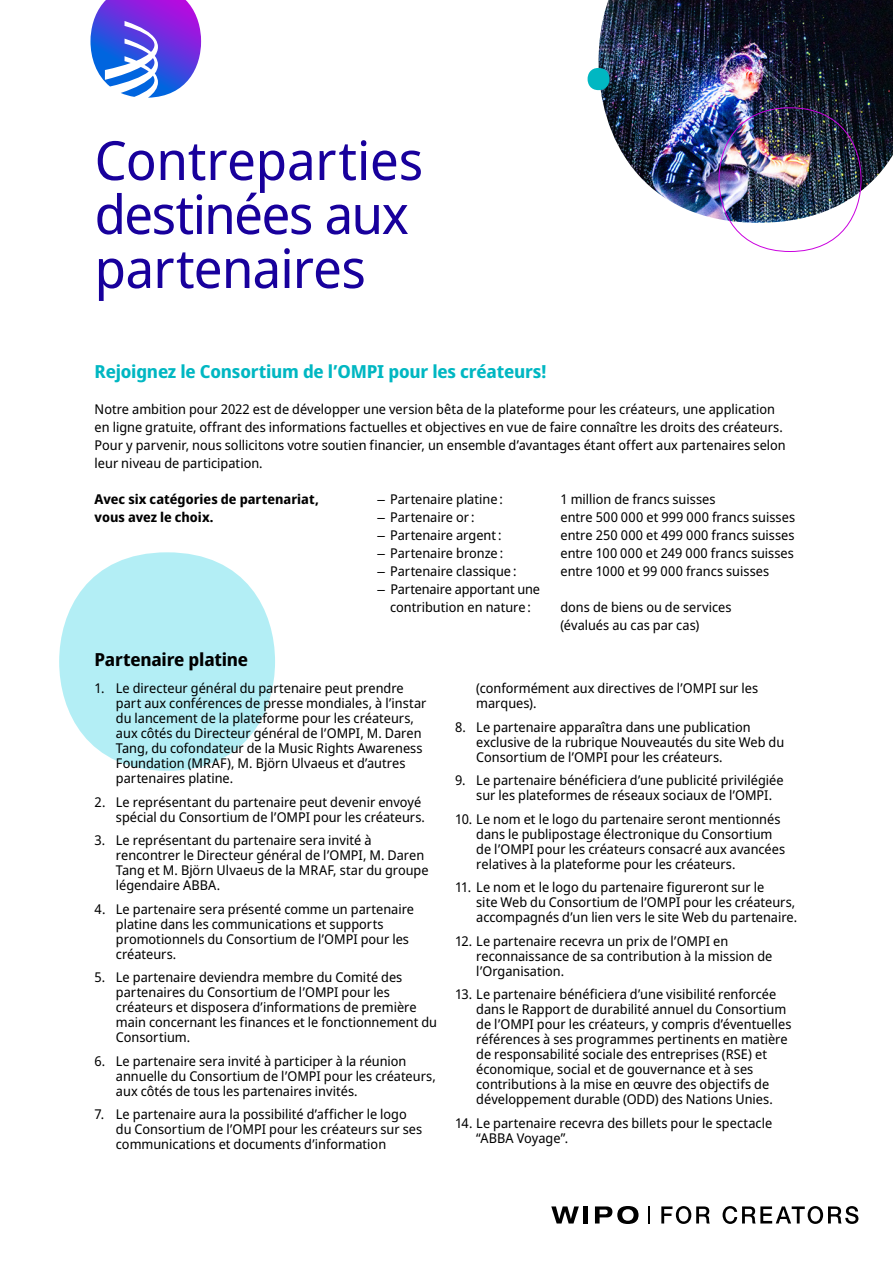
<style>
.page{position:relative;width:893px;height:1263px;background:#fff}
.page>*{position:absolute;margin:0;border:0;box-sizing:border-box;transform-origin:0 0}
.Body{font:54px/54px "Noto Sans Display";letter-spacing:-.01em;color:#18009c}
.S_Title{font:700 18px "Noto Sans Display";letter-spacing:-.01em;color:#01b7c2}
.S_Title-2{font:700 18px "Noto Sans Display";letter-spacing:-.01em;color:#000}
.Box{font:13.5px/15px "Noto Sans Display";color:#000}
.Body-2{font:13.5px/18px "Noto Sans Display";color:#000}
.Body-3{font:700 13.5px/18px "Noto Sans Display";color:#000}
.s1{font-family:"Arial"}
</style>
<div class="page">
<svg style="left:661px;top:1206px;width:49px;height:18px"></svg>
<svg style="left:722px;top:1206px;width:136px;height:18px"></svg>
<svg style="left:551px;top:1206px;width:28px;height:18px"></svg>
<div style="left:583px;top:1206px;width:5px;height:18px;background:#000"></div>
<svg style="left:595px;top:1206px;width:43px;height:18px"></svg>
<svg style="left:648px;top:1206px;width:1px;height:18px"></svg>
<img style="left:598px;top:0;width:294px;height:223px">
<div style="left:587px;top:68px;width:22px;height:22px;background:#01b7c2;border-radius:50%"></div>
<div style="left:59px;top:552px;width:216px;height:219px;background:#b3eef5;border-radius:50%"></div>
<svg style="left:90px;top:0;width:111px;height:98px"></svg>
<p class="Body" style="left:95px;top:135px;width:330px">Contreparties destinées aux partenaires</p>
<p class="S_Title" style="left:95px;top:359px;width:453px">Rejoignez le Consortium de l’OMPI pour les créateurs!</p>
<p class="Body-2" style="left:95px;top:400px;width:692px">Notre ambition pour 2022 est de développer une version bêta de la plateforme pour les créateurs, une application en ligne gratuite, offrant des informations factuelles et objectives en vue de faire connaître les droits des créateurs.<br>Pour y parvenir, nous sollicitons votre soutien financier, un ensemble d’avantages étant offert aux partenaires selon leur niveau de participation.</p>
<p class="Body-3" style="left:95px;top:490px;width:225px">Avec six catégories de partenariat, vous avez le choix.</p>
<p class="Box" style="left:377px;top:492px;width:127px"><span class="s1">–</span> Partenaire platine :</p>
<p class="Box" style="left:560px;top:492px;width:156px">1 million de francs suisses</p>
<p class="Box" style="left:377px;top:510px;width:99px"><span class="s1">–</span> Partenaire or :</p>
<p class="Box" style="left:560px;top:510px;width:236px">entre 500 000 et 999 000 francs suisses</p>
<p class="Box" style="left:377px;top:528px;width:126px"><span class="s1">–</span> Partenaire argent :</p>
<p class="Box" style="left:560px;top:528px;width:236px">entre 250 000 et 499 000 francs suisses</p>
<p class="Box" style="left:377px;top:546px;width:127px"><span class="s1">–</span> Partenaire bronze :</p>
<p class="Box" style="left:560px;top:546px;width:235px">entre 100 000 et 249 000 francs suisses</p>
<p class="Box" style="left:377px;top:564px;width:141px"><span class="s1">–</span> Partenaire classique :</p>
<p class="Box" style="left:560px;top:564px;width:210px">entre 1000 et 99 000 francs suisses</p>
<p class="Box" style="left:377px;top:580px;width:164px;line-height:18px;text-align:center"><span class="s1">–</span> Partenaire apportant une contribution en nature :</p>
<p class="Box" style="left:560px;top:598px;width:173px;line-height:18px">dons de biens ou de services (évalués au cas par cas)</p>
<p class="S_Title-2" style="left:95px;top:647px;width:155px">Partenaire platine</p>
<p class="Box" style="left:116px;top:681px;width:312px;text-indent:-21px">1. Le directeur général du partenaire peut prendre part aux conférences de presse mondiales, à l’instar du lancement de la plateforme pour les créateurs, aux côtés du Directeur général de l’OMPI, M. Daren Tang, du cofondateur de la Music Rights Awareness Foundation (MRAF), M. Björn Ulvaeus et d’autres partenaires platine.</p>
<p class="Box" style="left:95px;top:795px;width:332px;text-align:right">2. Le représentant du partenaire peut devenir envoyé spécial du Consortium de l’OMPI pour les créateurs.</p>
<p class="Box" style="left:116px;top:833px;width:314px;text-indent:-21px">3. Le représentant du partenaire sera invité à rencontrer le Directeur général de l’OMPI, M. Daren Tang et M. Björn Ulvaeus de la MRAF, star du groupe légendaire ABBA.</p>
<p class="Box" style="left:116px;top:902px;width:300px;text-indent:-21px">4. Le partenaire sera présenté comme un partenaire platine dans les communications et supports promotionnels du Consortium de l’OMPI pour les créateurs.</p>
<p class="Box" style="left:116px;top:970px;width:322px;text-indent:-21px">5. Le partenaire deviendra membre du Comité des partenaires du Consortium de l’OMPI pour les créateurs et disposera d’informations de première main concernant les finances et le fonctionnement du Consortium.</p>
<p class="Box" style="left:116px;top:1054px;width:321px;text-indent:-21px">6. Le partenaire sera invité à participer à la réunion annuelle du Consortium de l’OMPI pour les créateurs, aux côtés de tous les partenaires invités.</p>
<p class="Box" style="left:116px;top:1107px;width:308px;text-indent:-21px">7. Le partenaire aura la possibilité d’afficher le logo du Consortium de l’OMPI pour les créateurs sur ses communications et documents d’information</p>
<p class="Box" style="left:476px;top:681px;width:283px">(conformément aux directives de l’OMPI sur les marques).</p>
<p class="Box" style="left:476px;top:720px;width:309px;text-indent:-21px">8. Le partenaire apparaîtra dans une publication exclusive de la rubrique Nouveautés du site Web du<br>Consortium de l’OMPI pour les créateurs.</p>
<p class="Box" style="left:476px;top:773px;width:309px;text-indent:-21px">9. Le partenaire bénéficiera d’une publicité privilégiée sur les plateformes de réseaux sociaux de l’OMPI.</p>
<p class="Box" style="left:476px;top:812px;width:310px;text-indent:-21px">10. Le nom et le logo du partenaire seront mentionnés dans le publipostage électronique du Consortium de l’OMPI pour les créateurs consacré aux avancées relatives à la plateforme pour les créateurs.</p>
<p class="Box" style="left:476px;top:880px;width:322px;text-indent:-21px">11. Le nom et le logo du partenaire figureront sur le<br>site Web du Consortium de l’OMPI pour les créateurs, accompagnés d’un lien vers le site Web du partenaire.</p>
<p class="Box" style="left:476px;top:934px;width:297px;text-indent:-21px">12. Le partenaire recevra un prix de l’OMPI en reconnaissance de sa contribution à la mission de l’Organisation.</p>
<p class="Box" style="left:476px;top:987px;width:317px;text-indent:-21px">13. Le partenaire bénéficiera d’une visibilité renforcée dans le Rapport de durabilité annuel du Consortium de l’OMPI pour les créateurs, y compris d’éventuelles références à ses programmes pertinents en matière de responsabilité sociale des entreprises (RSE) et économique, social et de gouvernance et à ses contributions à la mise en œuvre des objectifs de développement durable (ODD) des Nations Unies.</p>
<p class="Box" style="left:476px;top:1116px;width:297px;text-indent:-21px">14. Le partenaire recevra des billets pour le spectacle “ABBA Voyage”.</p>
</div>
